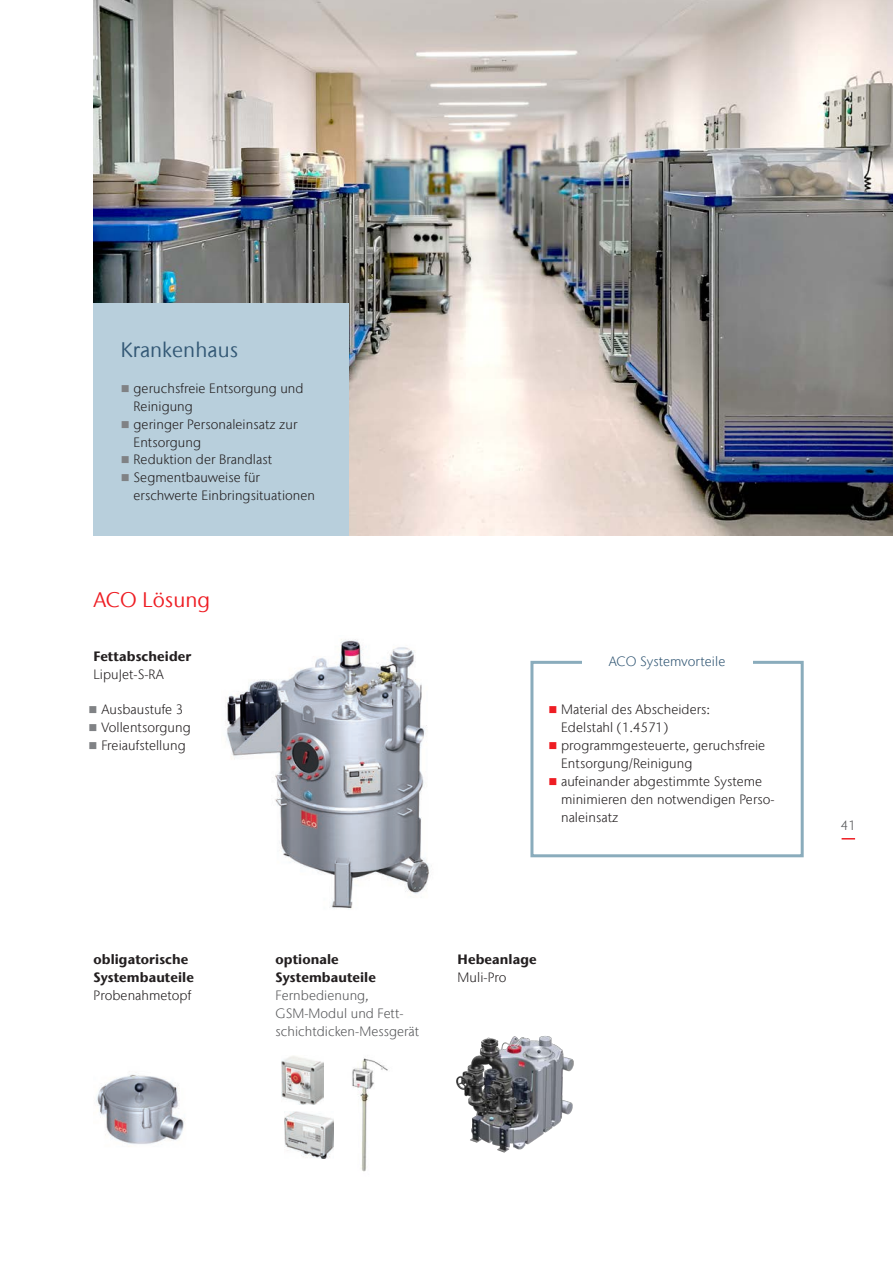
<style>
.page{position:relative;width:893px;height:1263px;background:#fff}
.page>*{position:absolute;margin:0;border:0;box-sizing:border-box;transform-origin:0 0}
.Intermediate_heading{font:21px "Stone Sans IIITC Com";letter-spacing:.005em;color:#335875}
.Intermediate_heading-2{font:21px "Stone Sans IIITC Com";letter-spacing:.005em;color:#ee1d23}
.Body_copy{font:300 13.5px/17.9px "Stone Sans IIITC Com";letter-spacing:.005em;color:#231f20}
.Subheadline{font:700 13.5px/17.9px "Stone Sans IIITC Com";letter-spacing:.005em;color:#231f20}
.Body_copy-2{font:300 13.5px/17.9px "Stone Sans IIITC Com";letter-spacing:.005em;color:#57585a}
.Info_box_title{font:300 13.5px "Stone Sans IIITC Com";letter-spacing:.005em;color:#335875}
.Subheadline-2{font:300 13.5px "Stone Sans IIITC Com";letter-spacing:.005em;color:#231f20}
.s1{color:#808285}
.s2{color:#ee1d23}
</style>
<div class="page">
<svg style="left:842px;top:838px;width:13px;height:1px"></svg>
<img style="left:94px;top:0;width:799px;height:536px">
<div style="left:530px;top:661px;width:274px;height:196px;border:3px solid #8aacbc"></div>
<div style="left:582px;top:643px;width:170px;height:36px;background:#fff"></div>
<div style="left:94px;top:304px;width:255px;height:232px;background:#b8cfdc"></div>
<img style="left:226px;top:639px;width:204px;height:270px">
<img style="left:96px;top:1074px;width:89px;height:73px">
<img style="left:285px;top:1111px;width:49px;height:47px">
<img style="left:352px;top:1058px;width:36px;height:114px">
<img style="left:281px;top:1056px;width:43px;height:48px">
<img style="left:456px;top:1036px;width:118px;height:117px">
<p class="Intermediate_heading" style="left:121px;top:337px;width:119px">Krankenhaus</p>
<p class="Body_copy" style="left:134px;top:379px;width:172px;text-indent:-13px"><span class="s1">■</span> geruchsfreie Entsorgung und<br>Reinigung</p>
<p class="Body_copy" style="left:134px;top:415px;width:165px;text-indent:-13px"><span class="s1">■</span> geringer Personaleinsatz zur<br>Entsorgung</p>
<p class="Body_copy" style="left:121px;top:451px;width:153px"><span class="s1">■</span> Reduktion der Brandlast</p>
<p class="Body_copy" style="left:134px;top:468px;width:183px;text-indent:-13px"><span class="s1">■</span> Segmentbauweise für erschwerte Einbringsituationen</p>
<p class="Intermediate_heading-2" style="left:94px;top:587px;width:118px">ACO Lösung</p>
<p class="Subheadline" style="left:94px;top:647px;width:99px">Fettabscheider</p>
<p class="Subheadline-2" style="left:94px;top:666px;width:72px">LipuJet-S-RA</p>
<p class="Body_copy" style="left:89px;top:701px;width:96px"><span class="s1">■</span> Ausbaustufe 3</p>
<p class="Body_copy" style="left:89px;top:718px;width:104px"><span class="s1">■</span> Vollentsorgung</p>
<p class="Body_copy" style="left:89px;top:736px;width:99px"><span class="s1">■</span> Freiaufstellung</p>
<p class="Info_box_title" style="left:609px;top:653px;width:118px">ACO Systemvorteile</p>
<p class="Body_copy" style="left:561px;top:701px;width:151px;text-indent:-13px"><span class="s2">■</span> Material des Abscheiders:<br>Edelstahl (1.4571)</p>
<p class="Body_copy" style="left:561px;top:736px;width:206px;text-indent:-13px"><span class="s2">■</span> programmgesteuerte, geruchsfreie<br>Entsorgung/Reinigung</p>
<p class="Body_copy" style="left:561px;top:772px;width:215px;text-indent:-13px"><span class="s2">■</span> aufeinander abgestimmte Systeme minimieren den notwendigen Perso&shy;naleinsatz</p>
<p class="Subheadline" style="left:94px;top:950px;width:102px">obligatorische<br>Systembauteile</p>
<p class="Body_copy" style="left:94px;top:986px;width:99px">Probenahmetopf</p>
<p class="Subheadline" style="left:276px;top:950px;width:102px">optionale<br>Systembauteile</p>
<p class="Body_copy-2" style="left:276px;top:986px;width:145px">Fernbedienung,<br>GSM-Modul und Fett&shy;schichtdicken-Messgerät</p>
<p class="Subheadline" style="left:458px;top:950px;width:81px">Hebeanlage</p>
<p class="Body_copy" style="left:458px;top:968px;width:50px">Muli-Pro</p>
<p class="Body_copy-2" style="left:841px;top:816px;width:16px">41</p>
</div>
